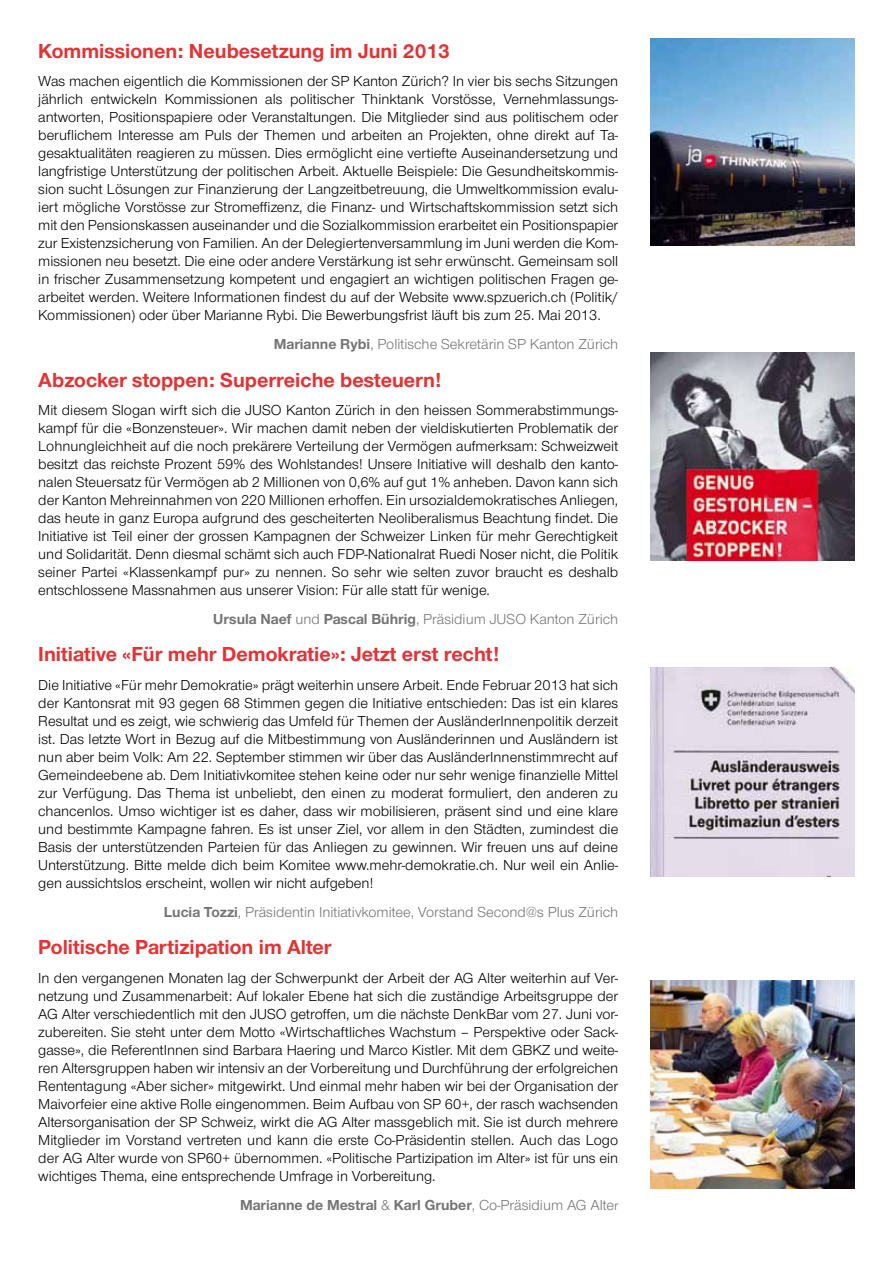
<style>
.page{position:relative;width:893px;height:1263px;background:#fff}
.page>*{position:absolute;margin:0;border:0;box-sizing:border-box;transform-origin:0 0}
.t1{font:700 21px "Nimbus San Nov";color:#e43235}
.t2{font:15px/18px "Nimbus San Nov";color:#000;text-align:justify}
.t3{font:15px "Nimbus San Nov";color:#757577}
.t4{font:700 15px "Nimbus San Nov";color:#757577}
.s1{font-weight:700}
.s2{font-weight:400}
.s3{font-weight:400;font-size:13.5px}
</style>
<div class="page">
<img style="left:651px;top:352px;width:204px;height:208px">
<img style="left:651px;top:980px;width:204px;height:209px">
<img style="left:651px;top:38px;width:204px;height:208px">
<img style="left:651px;top:668px;width:204px;height:208px">
<h1 class="t1" style="left:38px;top:38px;width:413px">Kommissionen: Neubesetzung im Juni 2013</h1>
<p class="t2" style="left:38px;top:73px;width:581px">Was machen eigentlich die Kommissionen der SP Kanton Zürich? In vier bis sechs Sitzungen jährlich entwickeln Kommissionen als politischer Thinktank Vorstösse, Vernehmlassungs&shy;antworten, Positionspapiere oder Veranstaltungen. Die Mitglieder sind aus politischem oder beruflichem Interesse am Puls der Themen und arbeiten an Projekten, ohne direkt auf Ta&shy;gesaktualitäten reagieren zu müssen. Dies ermöglicht eine vertiefte Auseinandersetzung und langfristige Unterstützung der politischen Arbeit. Aktuelle Beispiele: Die Gesundheitskommis&shy;sion sucht Lösungen zur Finanzierung der Langzeitbetreuung, die Umweltkommission evalu&shy;iert mögliche Vorstösse zur Stromeffizenz, die Finanz- und Wirtschaftskommission setzt sich mit den Pensionskassen auseinander und die Sozialkommission erarbeitet ein Positionspapier zur Existenzsicherung von Familien. An der Delegiertenversammlung im Juni werden die Kom&shy;missionen neu besetzt. Die eine oder andere Verstärkung ist sehr erwünscht. Gemeinsam soll in frischer Zusammensetzung kompetent und engagiert an wichtigen politischen Fragen ge&shy;arbeitet werden. Weitere Informationen findest du auf der Website www.spzuerich.ch (Politik/ Kommissionen) oder über Marianne Rybi. Die Bewerbungsfrist läuft bis zum 25. Mai 2013.</p>
<p class="t3" style="left:274px;top:336px;width:346px"><span class="s1">Marianne Rybi</span>, Politische Sekretärin SP Kanton Zürich</p>
<h1 class="t1" style="left:38px;top:367px;width:405px">Abzocker stoppen: Superreiche besteuern!</h1>
<p class="t2" style="left:38px;top:401px;width:581px">Mit diesem Slogan wirft sich die JUSO Kanton Zürich in den heissen Sommerabstimmungs&shy;kampf für die «Bonzensteuer». Wir machen damit neben der vieldiskutierten Problematik der Lohnungleichheit auf die noch prekärere Verteilung der Vermögen aufmerksam: Schweizweit besitzt das reichste Prozent 59% des Wohlstandes! Unsere Initiative will deshalb den kanto&shy;nalen Steuersatz für Vermögen ab 2 Millionen von 0,6% auf gut 1% anheben. Davon kann sich der Kanton Mehreinnahmen von 220 Millionen erhoffen. Ein ursozialdemokratisches Anliegen, das heute in ganz Europa aufgrund des gescheiterten Neoliberalismus Beachtung findet. Die Initiative ist Teil einer der grossen Kampagnen der Schweizer Linken für mehr Gerechtigkeit und Solidarität. Denn diesmal schämt sich auch FDP-Nationalrat Ruedi Noser nicht, die Politik seiner Partei «Klassenkampf pur» zu nennen. So sehr wie selten zuvor braucht es deshalb entschlossene Massnahmen aus unserer Vision: Für alle statt für wenige.</p>
<p class="t3" style="left:213px;top:611px;width:406px"><span class="s1">Ursula Naef</span> und <span class="s1">Pascal Bührig</span>, Präsidium JUSO Kanton Zürich</p>
<h1 class="t1" style="left:38px;top:642px;width:463px">Initiative «Für mehr Demokratie»: Jetzt erst recht!</h1>
<p class="t2" style="left:38px;top:676px;width:581px">Die Initiative «Für mehr Demokratie» prägt weiterhin unsere Arbeit. Ende Februar 2013 hat sich der Kantonsrat mit 93 gegen 68 Stimmen gegen die Initiative entschieden: Das ist ein klares Resultat und es zeigt, wie schwierig das Umfeld für Themen der AusländerInnenpolitik derzeit ist. Das letzte Wort in Bezug auf die Mitbestimmung von Ausländerinnen und Ausländern ist nun aber beim Volk: Am 22. September stimmen wir über das AusländerInnenstimmrecht auf Gemeindeebene ab. Dem Initiativkomitee stehen keine oder nur sehr wenige finanzielle Mittel zur Verfügung. Das Thema ist unbeliebt, den einen zu moderat formuliert, den anderen zu chancenlos. Umso wichtiger ist es daher, dass wir mobilisieren, präsent sind und eine klare und bestimmte Kampagne fahren. Es ist unser Ziel, vor allem in den Städten, zumindest die Basis der unterstützenden Parteien für das Anliegen zu gewinnen. Wir freuen uns auf deine Unterstützung. Bitte melde dich beim Komitee www.mehr-demokratie.ch. Nur weil ein Anlie&shy;gen aussichtslos erscheint, wollen wir nicht aufgeben!</p>
<p class="t3" style="left:164px;top:903px;width:456px"><span class="s1">Lucia Tozzi</span>, Präsidentin Initiativkomitee, Vorstand Second@s Plus Zürich</p>
<h1 class="t1" style="left:38px;top:935px;width:295px">Politische Partizipation im Alter</h1>
<p class="t2" style="left:38px;top:969px;width:581px">In den vergangenen Monaten lag der Schwerpunkt der Arbeit der AG Alter weiterhin auf Ver&shy;netzung und Zusammenarbeit: Auf lokaler Ebene hat sich die zuständige Arbeitsgruppe der AG Alter verschiedentlich mit den JUSO getroffen, um die nächste DenkBar vom 27. Juni vor&shy;zubereiten. Sie steht unter dem Motto «Wirtschaftliches Wachstum – Perspektive oder Sack&shy;gasse», die ReferentInnen sind Barbara Haering und Marco Kistler. Mit dem GBKZ und weite&shy;ren Altersgruppen haben wir intensiv an der Vorbereitung und Durchführung der erfolgreichen Rententagung «Aber sicher» mitgewirkt. Und einmal mehr haben wir bei der Organisation der Maivorfeier eine aktive Rolle eingenommen. Beim Aufbau von SP 60+, der rasch wachsenden Altersorganisation der SP Schweiz, wirkt die AG Alter massgeblich mit. Sie ist durch mehrere Mitglieder im Vorstand vertreten und kann die erste Co-Präsidentin stellen. Auch das Logo der AG Alter wurde von SP60+ übernommen. «Politische Partizipation im Alter» ist für uns ein wichtiges Thema, eine entsprechende Umfrage in Vorbereitung.</p>
<p class="t4" style="left:240px;top:1196px;width:380px">Marianne de Mestral <span class="s2">&amp;</span> Karl Gruber<span class="s2">, Co-Präsidium AG Alte</span><span class="s3">r</span></p>
</div>
